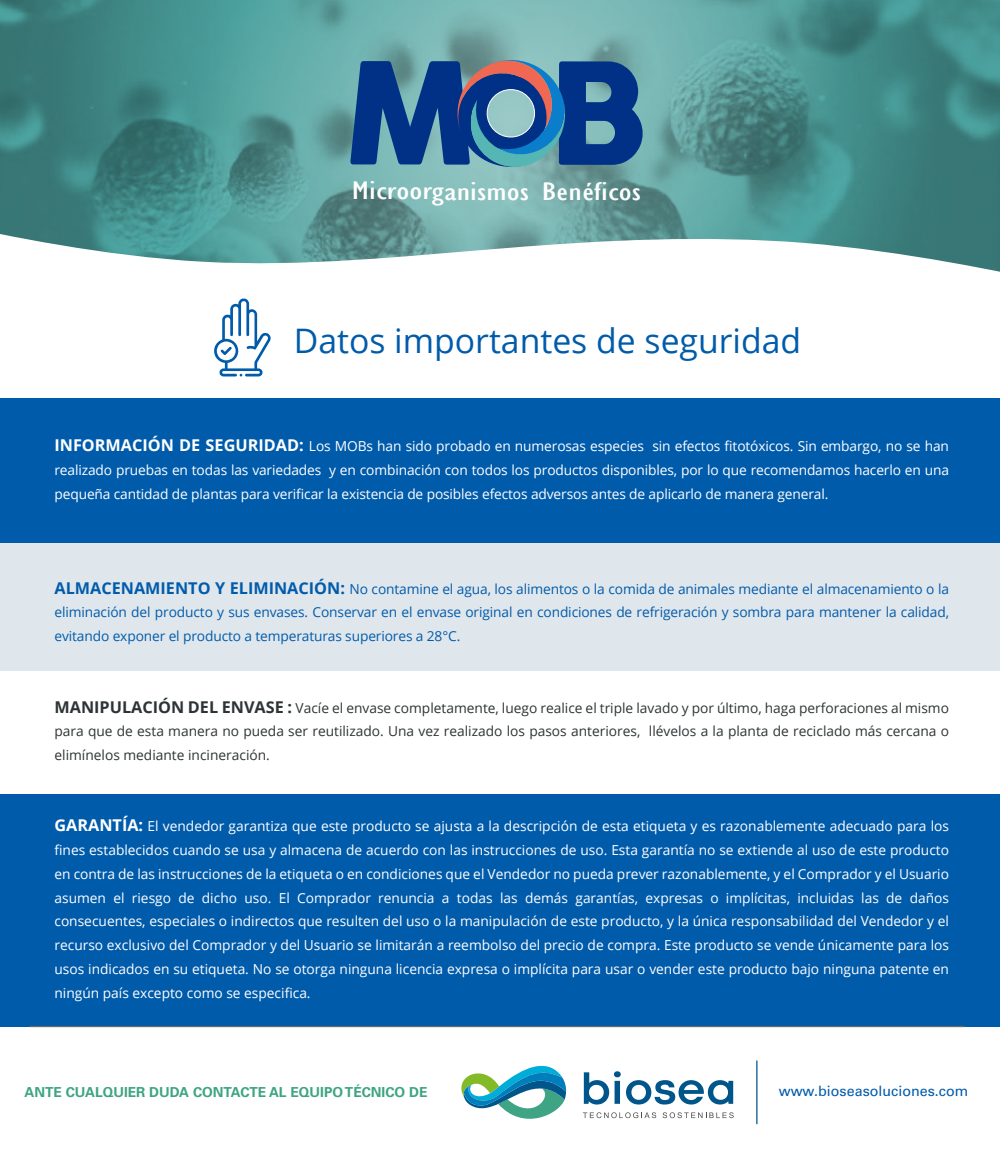
<style>
.page{position:relative;width:1000px;height:1155px;background:#fff}
.page>*{position:absolute;margin:0;border:0;box-sizing:border-box;transform-origin:0 0}
.t1{font:33.75px "Open Sans";color:#015bab}
.t2{font:condensed 26.25px "Gill Sans";letter-spacing:.005em;color:#fff;scale:1.44 1}
.t3{font:14.25px "Univers LT Std";color:#015bab}
.t4{font:13.75px/23.8px "Open Sans";letter-spacing:-.005em;color:#fff;text-align:justify}
.t5{font:13.75px/23.8px "Open Sans";letter-spacing:-.01em;color:#015bab;text-align:justify}
.t6{font:13.75px/23.8px "Open Sans";color:#2e3335;text-align:justify}
.t7{font:700 13.75px "Univers LT Std";color:#3ea483}
.s1{font-weight:700;font-size:16.25px}
</style>
<div class="page">
<div style="left:0;top:534px;width:1000px;height:137px;background:#e0e7ec"></div>
<div style="left:0;top:398px;width:1000px;height:144px;background:#015bab"></div>
<div style="left:0;top:793px;width:1000px;height:233px;background:#015bab"></div>
<svg style="left:461px;top:1065px;width:105px;height:54px"></svg>
<svg style="left:583px;top:1112px;width:73px;height:5px"></svg>
<svg style="left:663px;top:1112px;width:71px;height:5px"></svg>
<svg style="left:584px;top:1071px;width:149px;height:33px"></svg>
<hr style="left:756px;top:1060px;width:2px;height:63px;background:#00558b">
<img style="left:0;top:0;width:1000px;height:213px">
<svg style="left:350px;top:53px;width:293px;height:120px;background:#3b6a98"></svg>
<svg style="left:0;top:213px;width:1000px;height:59px"></svg>
<hr style="left:30px;top:1025px;width:935px;height:1px;background:#686c6d">
<svg style="left:214px;top:298px;width:57px;height:78px"></svg>
<h2 class="t2" style="left:352px;top:175px;width:202px">Microorganismos Benéficos</h2>
<h1 class="t1" style="left:294px;top:318px;width:509px">Datos importantes de seguridad</h1>
<p class="t4" style="left:54px;top:433px;width:896px"><span class="s1">INFORMACIÓN DE SEGURIDAD:</span> Los MOBs han sido probado en numerosas especies sin efectos fitotóxicos. Sin embargo, no se han realizado pruebas en todas las variedades y en combinación con todos los productos disponibles, por lo que recomendamos hacerlo en una pequeña cantidad de plantas para verificar la existencia de posibles efectos adversos antes de aplicarlo de manera general.</p>
<p class="t5" style="left:54px;top:576px;width:896px"><span class="s1">ALMACENAMIENTO Y ELIMINACIÓN:</span> No contamine el agua, los alimentos o la comida de animales mediante el almacenamiento o la eliminación del producto y sus envases. Conservar en el envase original en condiciones de refrigeración y sombra para mantener la calidad, evitando exponer el producto a temperaturas superiores a 28°C.</p>
<p class="t6" style="left:54px;top:695px;width:896px"><span class="s1">MANIPULACIÓN DEL ENVASE :</span> Vacíe el envase completamente, luego realice el triple lavado y por último, haga perforaciones al mismo para que de esta manera no pueda ser reutilizado. Una vez realizado los pasos anteriores, llévelos a la planta de reciclado más cercana o elimínelos mediante incineración.</p>
<p class="t4" style="left:54px;top:813px;width:896px"><span class="s1">GARANTÍA:</span> El vendedor garantiza que este producto se ajusta a la descripción de esta etiqueta y es razonablemente adecuado para los fines establecidos cuando se usa y almacena de acuerdo con las instrucciones de uso. Esta garantía no se extiende al uso de este producto en contra de las instrucciones de la etiqueta o en condiciones que el Vendedor no pueda prever razonablemente, y el Comprador y el Usuario asumen el riesgo de dicho uso. El Comprador renuncia a todas las demás garantías, expresas o implícitas, incluidas las de daños consecuentes, especiales o indirectos que resulten del uso o la manipulación de este producto, y la única responsabilidad del Vendedor y el recurso exclusivo del Comprador y del Usuario se limitarán a reembolso del precio de compra. Este producto se vende únicamente para los usos indicados en su etiqueta. No se otorga ninguna licencia expresa o implícita para usar o vender este producto bajo ninguna patente en ningún país excepto como se especifica.</p>
<p class="t7" style="left:25px;top:1083px;width:404px">ANTE CUALQUIER DUDA CONTACTE AL EQUIPO TÉCNICO DE</p>
<p class="t3" style="left:779px;top:1082px;width:191px">www.bioseasoluciones.com</p>
</div>
